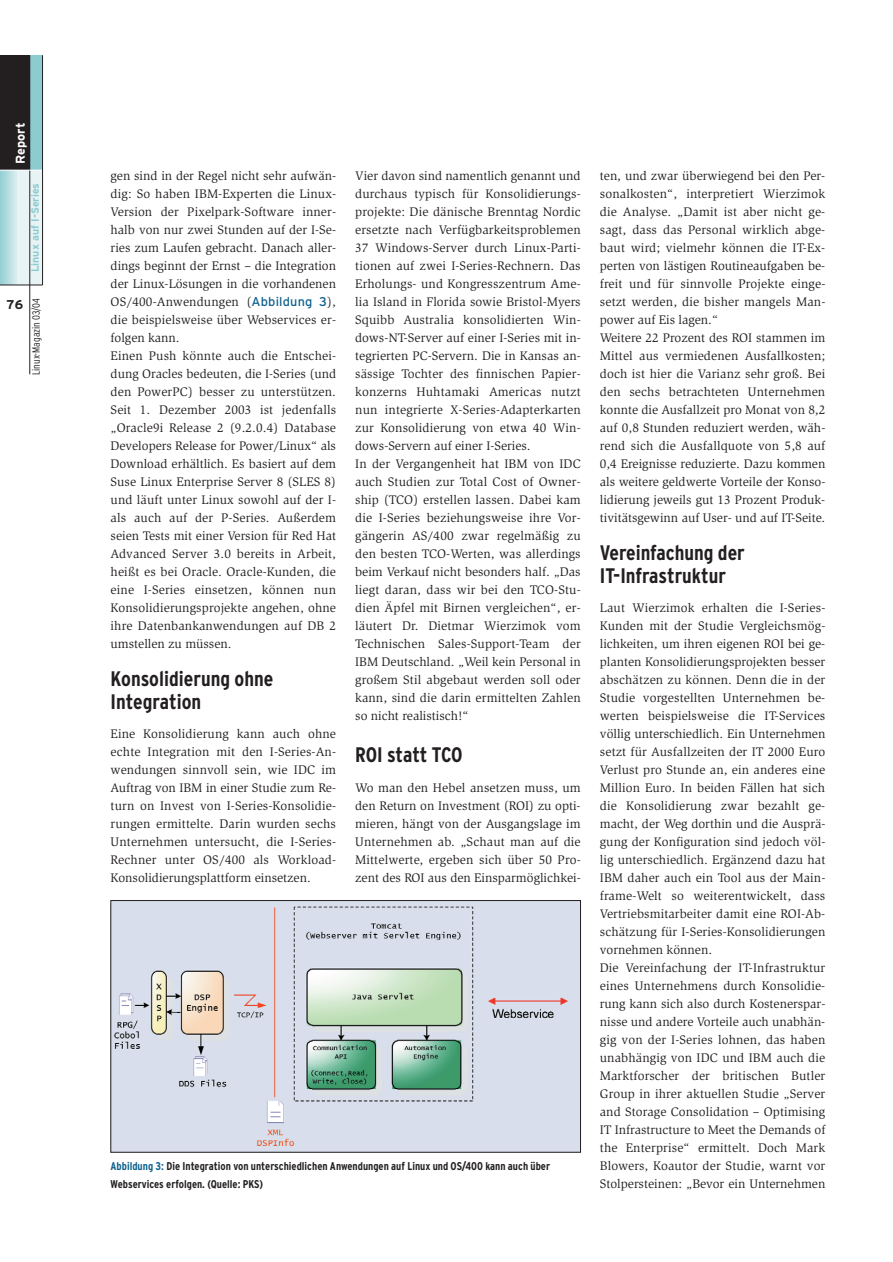
<style>
.page{position:relative;width:893px;height:1262px;background:#fff}
.page>*{position:absolute;margin:0;border:0;box-sizing:border-box;transform-origin:0 0}
.t1{font:700 condensed 21px/22.5px "Interstate";color:#231f20}
.t2{font:12.75px/18px "Slimbach";letter-spacing:.01em;color:#231f20}
.t3{font:700 12.75px "Interstate";color:#fff}
.t4{font:700 12.75px "Interstate";color:#231f20}
.t5{font:700 condensed 11.25px/18px "Interstate";color:#231f20}
.t6{font:300 condensed 10.5px "Interstate";color:#231f20}
.t7{font:700 10.5px "Interstate";color:#8cccd1}
.s1{font-family:"Interstate";color:#0f618e}
.s2{color:#0f618e}
</style>
<div class="page">
<div style="left:0;top:55px;width:43px;height:230px;background:#8cccd1"></div>
<div style="left:0;top:55px;width:30px;height:115px;background:#231f20"></div>
<svg style="left:0;top:171px;width:17px;height:114px;background:#b6dce0"></svg>
<div style="left:17px;top:170px;width:26px;height:115px;background:#e7f3f4"></div>
<hr style="left:30px;top:55px;width:1px;height:319px;background:#231f20">
<hr style="left:0;top:285px;width:43px;height:1px;background:#231f20">
<hr style="left:0;top:170px;width:43px;height:1px;background:#fff">
<hr style="left:42px;top:55px;width:1px;height:230px;background:#231f20">
<img style="left:113px;top:903px;width:465px;height:247px">
<div style="left:111px;top:900px;width:469px;height:252px;border:1px solid #231f20"></div>
<p class="t3" style="left:15px;top:164px;width:43px;rotate:-90deg">Report</p>
<p class="t7" style="left:31px;top:272px;width:91px;rotate:-90deg">Linux auf I-Series</p>
<p class="t4" style="left:7px;top:300px;width:18px">76</p>
<p class="t6" style="left:32px;top:375px;width:78px;rotate:-90deg">Linux-Magazin 03/04</p>
<p class="t2" style="left:111px;top:168px;width:227px">gen sind in der Regel nicht sehr aufwän&shy;dig: So haben IBM-Experten die Linux-Version der Pixelpark-Software inner&shy;halb von nur zwei Stunden auf der I-Se&shy;ries zum Laufen gebracht. Danach aller&shy;dings beginnt der Ernst – die Integration der Linux-Lösungen in die vorhandenen OS/400-Anwendungen (<span class="s1">Abbildung 3</span>), die beispielsweise über Webservices er&shy;folgen kann.<br>Einen Push könnte auch die Entschei&shy;dung Oracles bedeuten, die I-Series (und den PowerPC) besser zu unterstützen.<br>Seit 1. Dezember 2003 ist jedenfalls „Oracle9i Release 2 (9.2.0.4) Database Developers Release for Power/Linux“ als Download erhältlich. Es basiert auf dem Suse Linux Enterprise Server 8 (SLES 8) und läuft unter Linux sowohl auf der I&shy;als auch auf der P-Series. Außerdem seien Tests mit einer Version für Red Hat Advanced Server 3.0 bereits in Arbeit, heißt es bei Oracle. Oracle-Kunden, die eine I-Series einsetzen, können nun Konsolidierungsprojekte angehen, ohne ihre Datenbankanwendungen auf DB 2 umstellen zu müssen.</p>
<h1 class="t1" style="left:111px;top:669px;width:164px">Konsolidierung ohne<br>Integration</h1>
<p class="t2" style="left:111px;top:726px;width:227px;text-align:justify">Eine Konsolidierung kann auch ohne echte Integration mit den I-Series-An&shy;wendungen sinnvoll sein, wie IDC im Auftrag von IBM in einer Studie zum Re&shy;turn on Invest von I-Series-Konsolidie&shy;rungen ermittelte. Darin wurden sechs Unternehmen untersucht, die I-Series-Rechner unter OS/400 als Workload-Konsolidierungsplattform einsetzen.</p>
<p class="t2" style="left:355px;top:168px;width:227px">Vier davon sind namentlich genannt und durchaus typisch für Konsolidierungs&shy;projekte: Die dänische Brenntag Nordic ersetzte nach Verfügbarkeitsproblemen 37 Windows-Server durch Linux-Parti&shy;tionen auf zwei I-Series-Rechnern. Das Erholungs- und Kongresszentrum Ame&shy;lia Island in Florida sowie Bristol-Myers Squibb Australia konsolidierten Win&shy;dows-NT-Server auf einer I-Series mit in&shy;tegrierten PC-Servern. Die in Kansas an&shy;sässige Tochter des finnischen Papier&shy;konzerns Huhtamaki Americas nutzt nun integrierte X-Series-Adapterkarten zur Konsolidierung von etwa 40 Win&shy;dows-Servern auf einer I-Series.<br>In der Vergangenheit hat IBM von IDC auch Studien zur Total Cost of Owner&shy;ship (TCO) erstellen lassen. Dabei kam die I-Series beziehungsweise ihre Vor&shy;gängerin AS/400 zwar regelmäßig zu den besten TCO-Werten, was allerdings beim Verkauf nicht besonders half. „Das liegt daran, dass wir bei den TCO-Stu&shy;dien Äpfel mit Birnen vergleichen“, er&shy;läutert Dr. Dietmar Wierzimok vom Technischen Sales-Support-Team der IBM Deutschland. „Weil kein Personal in großem Stil abgebaut werden soll oder kann, sind die darin ermittelten Zahlen so nicht realistisch!“</p>
<h1 class="t1" style="left:355px;top:745px;width:109px">ROI statt TCO</h1>
<p class="t2" style="left:355px;top:780px;width:227px;text-align:justify">Wo man den Hebel ansetzen muss, um den Return on Investment (ROI) zu opti&shy;mieren, hängt von der Ausgangslage im Unternehmen ab. „Schaut man auf die Mittelwerte, ergeben sich über 50 Pro&shy;zent des ROI aus den Einsparmöglichkei-</p>
<p class="t5" style="left:111px;top:1158px;width:441px"><span class="s2">Abbildung 3:</span> Die Integration von unterschiedlichen Anwendungen auf Linux und OS/400 kann auch über<br>Webservices erfolgen. (Quelle: PKS)</p>
<p class="t2" style="left:600px;top:168px;width:227px">ten, und zwar überwiegend bei den Per&shy;sonalkosten“, interpretiert Wierzimok die Analyse. „Damit ist aber nicht ge&shy;sagt, dass das Personal wirklich abge&shy;baut wird; vielmehr können die IT-Ex&shy;perten von lästigen Routineaufgaben be&shy;freit und für sinnvolle Projekte einge&shy;setzt werden, die bisher mangels Man&shy;power auf Eis lagen.“<br>Weitere 22 Prozent des ROI stammen im Mittel aus vermiedenen Ausfallkosten; doch ist hier die Varianz sehr groß. Bei den sechs betrachteten Unternehmen konnte die Ausfallzeit pro Monat von 8,2 auf 0,8 Stunden reduziert werden, wäh&shy;rend sich die Ausfallquote von 5,8 auf 0,4 Ereignisse reduzierte. Dazu kommen als weitere geldwerte Vorteile der Konso&shy;lidierung jeweils gut 13 Prozent Produk&shy;tivitätsgewinn auf User- und auf IT-Seite.</p>
<h1 class="t1" style="left:600px;top:543px;width:146px">Vereinfachung der<br>IT-Infrastruktur</h1>
<p class="t2" style="left:600px;top:600px;width:227px">Laut Wierzimok erhalten die I-Series-Kunden mit der Studie Vergleichsmög&shy;lichkeiten, um ihren eigenen ROI bei ge&shy;planten Konsolidierungsprojekten besser abschätzen zu können. Denn die in der Studie vorgestellten Unternehmen be&shy;werten beispielsweise die IT-Services völlig unterschiedlich. Ein Unternehmen setzt für Ausfallzeiten der IT 2000 Euro Verlust pro Stunde an, ein anderes eine Million Euro. In beiden Fällen hat sich die Konsolidierung zwar bezahlt ge&shy;macht, der Weg dorthin und die Ausprä&shy;gung der Konfiguration sind jedoch völ&shy;lig unterschiedlich. Ergänzend dazu hat IBM daher auch ein Tool aus der Main&shy;frame-Welt so weiterentwickelt, dass Vertriebsmitarbeiter damit eine ROI-Ab&shy;schätzung für I-Series-Konsolidierungen vornehmen können.<br>Die Vereinfachung der IT-Infrastruktur eines Unternehmens durch Konsolidie&shy;rung kann sich also durch Kostenerspar&shy;nisse und andere Vorteile auch unabhän&shy;gig von der I-Series lohnen, das haben unabhängig von IDC und IBM auch die Marktforscher der britischen Butler Group in ihrer aktuellen Studie „Server and Storage Consolidation – Optimising IT Infrastructure to Meet the Demands of the Enterprise“ ermittelt. Doch Mark Blowers, Koautor der Studie, warnt vor Stolpersteinen: „Bevor ein Unternehmen</p>
</div>
